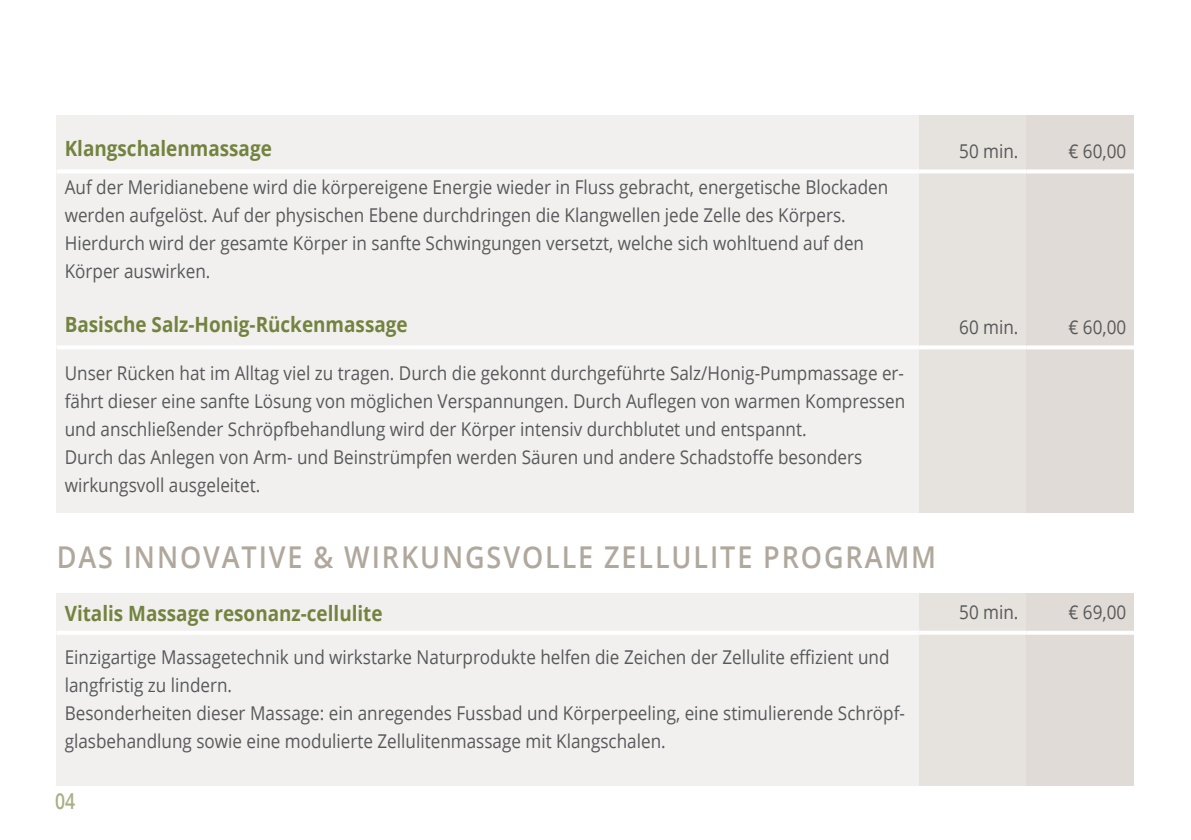
<style>
.page{position:relative;width:1191px;height:840px;background:#fff}
.page>*{position:absolute;margin:0;border:0;box-sizing:border-box;transform-origin:0 0}
.t1{font:600 30px "Open Sans";letter-spacing:.07em;color:#b0a89c;scale:.9 1}
.t2{font:600 22px "Open Sans";color:#a8af83;scale:.8 1}
.t3{font:700 21px "Open Sans";color:#73833f;scale:.9 1}
.t4{font:19px/28px "Open Sans";color:#58585a;scale:.9 1}
</style>
<div class="page">
<div style="left:57px;top:115px;width:1077px;height:397px;background:#f2f0ee"></div>
<div style="left:57px;top:592px;width:1077px;height:193px;background:#f2f0ee"></div>
<div style="left:1026px;top:115px;width:108px;height:397px;background:#e0dbd6"></div>
<div style="left:1026px;top:592px;width:108px;height:193px;background:#e0dbd6"></div>
<div style="left:919px;top:115px;width:107px;height:397px;background:#e6e2de"></div>
<div style="left:919px;top:592px;width:107px;height:193px;background:#e6e2de"></div>
<hr style="left:57px;top:169px;width:861px;height:4px;background:#fff">
<svg style="left:918px;top:169px;width:108px;height:4px"></svg>
<svg style="left:1026px;top:169px;width:108px;height:4px"></svg>
<hr style="left:57px;top:345px;width:861px;height:4px;background:#fff">
<svg style="left:918px;top:345px;width:108px;height:4px"></svg>
<svg style="left:1026px;top:345px;width:108px;height:4px"></svg>
<hr style="left:57px;top:631px;width:861px;height:3px;background:#fff">
<svg style="left:918px;top:631px;width:108px;height:3px"></svg>
<svg style="left:1026px;top:630px;width:108px;height:4px"></svg>
<p class="t3" style="left:65px;top:133px;width:232px">Klangschalenmassage</p>
<p class="t4" style="left:959px;top:136px;width:67px">50 min.</p>
<p class="t4" style="left:1068px;top:136px;width:66px">€ 60,00</p>
<p class="t4" style="left:65px;top:172px;width:916px">Auf der Meridianebene wird die körpereigene Energie wieder in Fluss gebracht, energetische Blockaden werden aufgelöst. Auf der physischen Ebene durchdringen die Klangwellen jede Zelle des Körpers.<br>Hierdurch wird der gesamte Körper in sanfte Schwingungen versetzt, welche sich wohltuend auf den Körper auswirken.</p>
<p class="t3" style="left:65px;top:309px;width:382px">Basische Salz-Honig-Rückenmassage</p>
<p class="t4" style="left:959px;top:312px;width:67px">60 min.</p>
<p class="t4" style="left:1068px;top:312px;width:66px">€ 60,00</p>
<p class="t4" style="left:65px;top:358px;width:935px">Unser Rücken hat im Alltag viel zu tragen. Durch die gekonnt durchgeführte Salz/Honig-Pumpmassage er&shy;fährt dieser eine sanfte Lösung von möglichen Verspannungen. Durch Auflegen von warmen Kompressen und anschließender Schröpfbehandlung wird der Körper intensiv durchblutet und entspannt.<br>Durch das Anlegen von Arm- und Beinstrümpfen werden Säuren und andere Schadstoffe besonders wirkungsvoll ausgeleitet.</p>
<h1 class="t1" style="left:57px;top:536px;width:978px">DAS INNOVATIVE &amp; WIRKUNGSVOLLE ZELLULITE PROGRAMM</h1>
<p class="t3" style="left:65px;top:598px;width:355px">Vitalis Massage resonanz-cellulite</p>
<p class="t4" style="left:959px;top:597px;width:67px">50 min.</p>
<p class="t4" style="left:1068px;top:597px;width:66px">€ 69,00</p>
<p class="t4" style="left:65px;top:642px;width:935px">Einzigartige Massagetechnik und wirkstarke Naturprodukte helfen die Zeichen der Zellulite effizient und langfristig zu lindern.<br>Besonderheiten dieser Massage: ein anregendes Fussbad und Körperpeeling, eine stimulierende Schröpf&shy;glasbehandlung sowie eine modulierte Zellulitenmassage mit Klangschalen.</p>
<p class="t2" style="left:55px;top:785px;width:26px">04</p>
</div>
